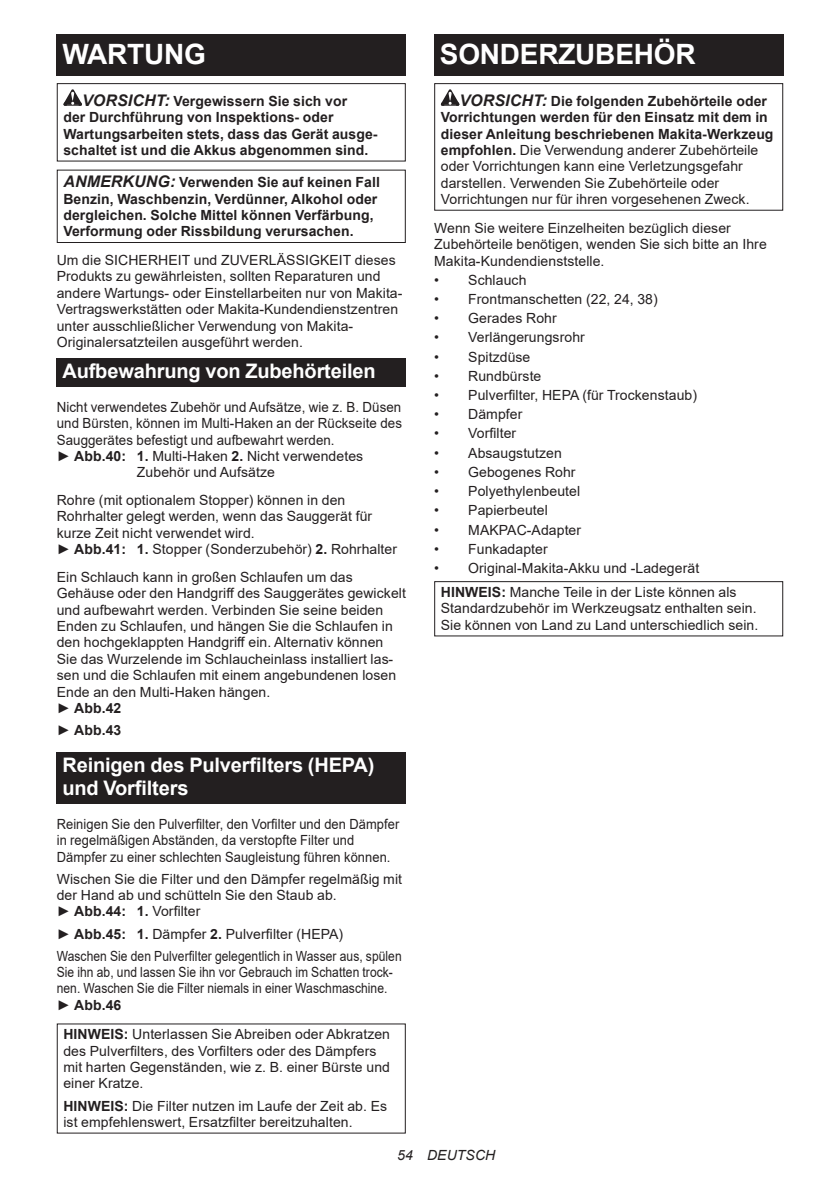
<style>
.page{position:relative;width:840px;height:1191px;background:#fff}
.page>*{position:absolute;margin:0;border:0;box-sizing:border-box;transform-origin:0 0}
.t1{font:700 28px "Arial";letter-spacing:-.01em;color:#fff}
.t2{font:700 20px/23.4px "Arial";letter-spacing:-.01em;color:#fff}
.t3{font:14px/16.4px "Arial";letter-spacing:.005em;color:#231f20}
.t4{font:700 14px/16.4px "Arial";letter-spacing:.005em;color:#231f20}
.t5{font:14px/16.4px "Arial";letter-spacing:.005em;color:#231f20;scale:.92 1}
.t6{font:14px "Arial";letter-spacing:.005em;color:#231f20;scale:.95 1}
.t7{font:14px/16.4px "Arial";letter-spacing:.005em;color:#231f20;scale:.86 1}
.t8{font:italic 14px "Arial";letter-spacing:.005em;color:#231f20}
.s1{font-style:italic;font-size:16px}
.s2{font-weight:700}
.s3{font-weight:400}
.s4{font-weight:700;font-style:italic;font-size:16px}
</style>
<div class="page">
<div style="left:57px;top:34px;width:348px;height:41px;background:#231f20"></div>
<svg style="left:63px;top:89px;width:19px;height:17px"></svg>
<div style="left:57px;top:83px;width:348px;height:79px;border:1px solid #231f20"></div>
<div style="left:57px;top:170px;width:348px;height:73px;border:1px solid #231f20"></div>
<div style="left:57px;top:358px;width:348px;height:29px;background:#231f20"></div>
<div style="left:57px;top:752px;width:348px;height:52px;background:#231f20"></div>
<div style="left:434px;top:34px;width:348px;height:41px;background:#231f20"></div>
<svg style="left:440px;top:89px;width:19px;height:17px"></svg>
<div style="left:434px;top:83px;width:348px;height:128px;border:1px solid #231f20"></div>
<div style="left:434px;top:581px;width:348px;height:55px;border:1px solid #231f20"></div>
<h1 class="t1" style="left:62px;top:34px;width:145px">WARTUNG</h1>
<p class="t4" style="left:63px;top:93px;width:315px;text-indent:19px"><span class="s1">VORSICHT:</span> Vergewissern Sie sich vor<br>der Durchführung von Inspektions- oder Wartungsarbeiten stets, dass das Gerät ausge&shy;schaltet ist und die Akkus abgenommen sind.</p>
<p class="t4" style="left:63px;top:174px;width:318px"><span class="s1">ANMERKUNG:</span> Verwenden Sie auf keinen Fall Benzin, Waschbenzin, Verdünner, Alkohol oder dergleichen. Solche Mittel können Verfärbung, Verformung oder Rissbildung verursachen.</p>
<p class="t3" style="left:57px;top:252px;width:347px">Um die SICHERHEIT und ZUVERLÄSSIGKEIT dieses Produkts zu gewährleisten, sollten Reparaturen und andere Wartungs- oder Einstellarbeiten nur von Makita-Vertragswerkstätten oder Makita-Kundendienstzentren unter ausschließlicher Verwendung von Makita-Originalersatzteilen ausgeführt werden.</p>
<h2 class="t2" style="left:62px;top:360px;width:314px">Aufbewahrung von Zubehörteilen</h2>
<p class="t6" style="left:57px;top:397px;width:364px">Nicht verwendetes Zubehör und Aufsätze, wie z. B. Düsen</p>
<p class="t6" style="left:57px;top:413px;width:365px">und Bürsten, können im Multi-Haken an der Rückseite des</p>
<p class="t6" style="left:57px;top:430px;width:294px">Sauggerätes befestigt und aufbewahrt werden.</p>
<p class="t3" style="left:57px;top:448px;width:308px">► <span class="s2">Abb.40: 1.</span> Multi-Haken <span class="s2">2.</span> Nicht verwendetes</p>
<p class="t3" style="left:137px;top:464px;width:139px">Zubehör und Aufsätze</p>
<p class="t3" style="left:57px;top:492px;width:342px">Rohre (mit optionalem Stopper) können in den Rohrhalter gelegt werden, wenn das Sauggerät für kurze Zeit nicht verwendet wird.<br>► <span class="s2">Abb.41: 1.</span> Stopper (Sonderzubehör) <span class="s2">2.</span> Rohrhalter</p>
<p class="t3" style="left:57px;top:568px;width:350px">Ein Schlauch kann in großen Schlaufen um das Gehäuse oder den Handgriff des Sauggerätes gewickelt und aufbewahrt werden. Verbinden Sie seine beiden Enden zu Schlaufen, und hängen Sie die Schlaufen in den hochgeklappten Handgriff ein. Alternativ können Sie das Wurzelende im Schlaucheinlass installiert las&shy;sen und die Schlaufen mit einem angebundenen losen Ende an den Multi-Haken hängen.<br>► <span class="s2">Abb.42</span></p>
<p class="t4" style="left:57px;top:722px;width:66px"><span class="s3">►</span> Abb.43</p>
<h2 class="t2" style="left:62px;top:753px;width:313px">Reinigen des Pulverfilters (HEPA) und Vorfilters</h2>
<p class="t5" style="left:57px;top:815px;width:373px">Reinigen Sie den Pulverfilter, den Vorfilter und den Dämpfer in regelmäßigen Abständen, da verstopfte Filter und<br>Dämpfer zu einer schlechten Saugleistung führen können.</p>
<p class="t3" style="left:57px;top:870px;width:347px">Wischen Sie die Filter und den Dämpfer regelmäßig mit der Hand ab und schütteln Sie den Staub ab.<br>► <span class="s2">Abb.44: 1.</span> Vorfilter</p>
<p class="t3" style="left:57px;top:922px;width:346px;line-height:22px">► <span class="s2">Abb.45: 1.</span> Dämpfer <span class="s2">2.</span> Pulverfilter (HEPA)<br>Waschen Sie den Pulverfilter gelegentlich in Wasser aus, spülen</p>
<p class="t7" style="left:57px;top:963px;width:392px">Sie ihn ab, und lassen Sie ihn vor Gebrauch im Schatten trock&shy;nen. Waschen Sie die Filter niemals in einer Waschmaschine. ► <span class="s2">Abb.46</span></p>
<p class="t3" style="left:63px;top:1026px;width:328px"><span class="s2">HINWEIS:</span> Unterlassen Sie Abreiben oder Abkratzen des Pulverfilters, des Vorfilters oder des Dämpfers mit harten Gegenständen, wie z. B. einer Bürste und einer Kratze.</p>
<p class="t3" style="left:63px;top:1097px;width:325px"><span class="s2">HINWEIS:</span> Die Filter nutzen im Laufe der Zeit ab. Es ist empfehlenswert, Ersatzfilter bereitzuhalten.</p>
<h1 class="t1" style="left:439px;top:34px;width:257px">SONDERZUBEHÖR</h1>
<p class="t3" style="left:440px;top:92px;width:334px;text-indent:19px"><span class="s4">VORSICHT:</span> <span class="s2">Die folgenden Zubehörteile oder Vorrichtungen werden für den Einsatz mit dem in dieser Anleitung beschriebenen Makita-Werkzeug empfohlen.</span> Die Verwendung anderer Zubehörteile oder Vorrichtungen kann eine Verletzungsgefahr darstellen. Verwenden Sie Zubehörteile oder Vorrichtungen nur für ihren vorgesehenen Zweck.</p>
<p class="t3" style="left:434px;top:219px;width:334px">Wenn Sie weitere Einzelheiten bezüglich dieser<br>Zubehörteile benötigen, wenden Sie sich bitte an Ihre<br>Makita-Kundendienststelle.</p>
<p class="t3" style="left:434px;top:271px;width:94px">• Schlauch</p>
<p class="t3" style="left:434px;top:291px;width:225px">• Frontmanschetten (22, 24, 38)</p>
<p class="t3" style="left:434px;top:310px;width:124px">• Gerades Rohr</p>
<p class="t3" style="left:434px;top:329px;width:152px">• Verlängerungsrohr</p>
<p class="t3" style="left:434px;top:348px;width:98px">• Spitzdüse</p>
<p class="t3" style="left:434px;top:367px;width:109px">• Rundbürste</p>
<p class="t3" style="left:434px;top:387px;width:264px">• Pulverfilter, HEPA (für Trockenstaub)</p>
<p class="t3" style="left:434px;top:406px;width:90px">• Dämpfer</p>
<p class="t3" style="left:434px;top:425px;width:84px">• Vorfilter</p>
<p class="t3" style="left:434px;top:444px;width:129px">• Absaugstutzen</p>
<p class="t3" style="left:434px;top:464px;width:143px">• Gebogenes Rohr</p>
<p class="t3" style="left:434px;top:483px;width:147px">• Polyethylenbeutel</p>
<p class="t3" style="left:434px;top:502px;width:115px">• Papierbeutel</p>
<p class="t3" style="left:434px;top:521px;width:148px">• MAKPAC-Adapter</p>
<p class="t3" style="left:434px;top:540px;width:115px">• Funkadapter</p>
<p class="t3" style="left:440px;top:556px;width:297px;line-height:23.8px;text-indent:-7px">• Original-Makita-Akku und -Ladegerät<br><span class="s2">HINWEIS:</span> Manche Teile in der Liste können als</p>
<p class="t3" style="left:440px;top:600px;width:319px">Standardzubehör im Werkzeugsatz enthalten sein.<br>Sie können von Land zu Land unterschiedlich sein.</p>
<p class="t8" style="left:397px;top:1146px;width:99px">54 DEUTSCH</p>
</div>
